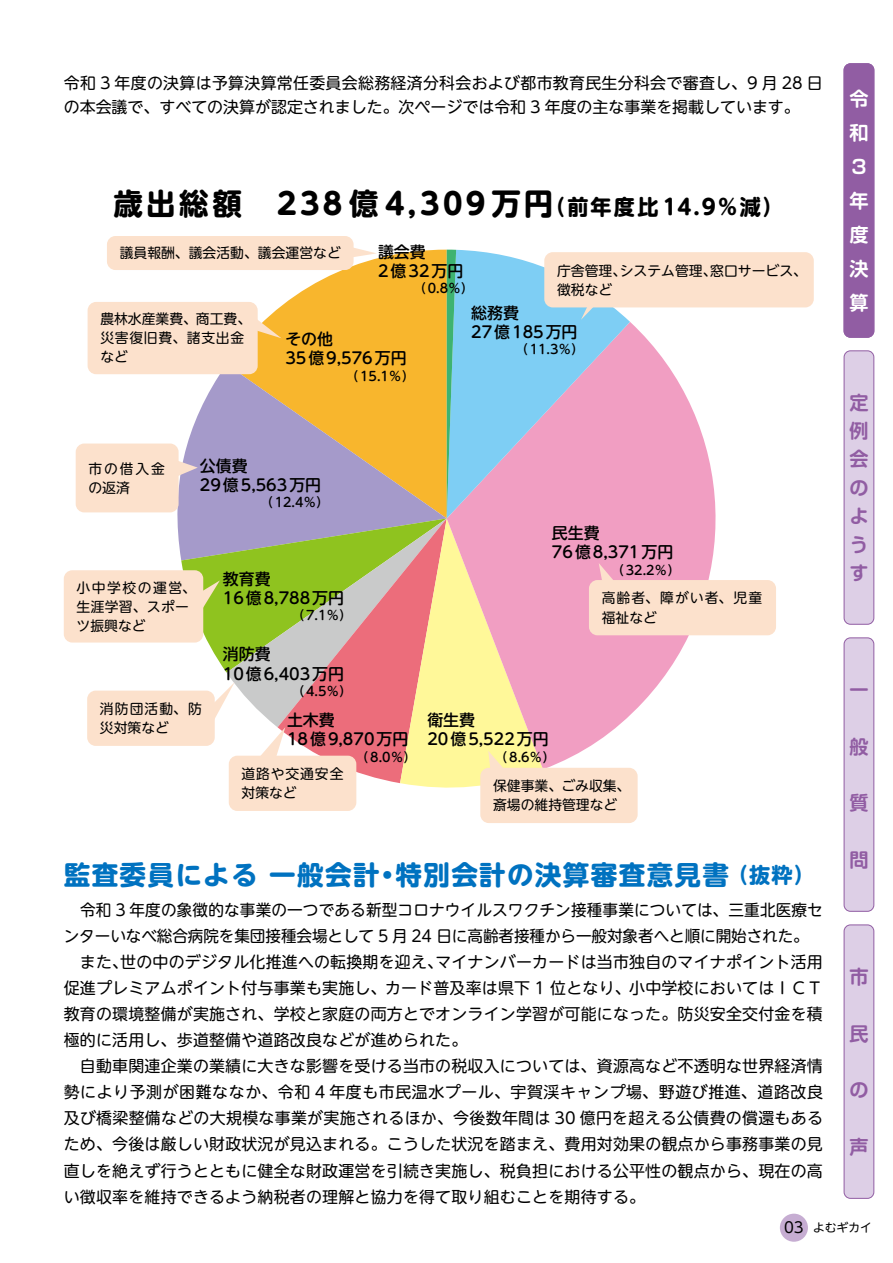
<style>
.page{position:relative;width:893px;height:1263px;background:#fff}
.page>*{position:absolute;margin:0;border:0;box-sizing:border-box;transform-origin:0 0}
.t1{font:700 29.7px "UD Shin M Go Pro";letter-spacing:.115em;color:#000}
.t2{font:700 26.55px "UD Shin M Go Pro";letter-spacing:.05em;color:#0072c0}
.t3{font:700 19.2px/28.3px "Soft Go Std De";color:#915da3}
.t4{font:700 19.2px/34px "Soft Go Std De";color:#fff}
.t5{font:15.9px/26.1px "UD Shin M Go Pr 6";letter-spacing:.015em;color:#000}
.t6{font:500 15.9px/19.2px "UD Shin M Go Pro";color:#000}
.t7{font:13.8px/19.2px "UD Shin M Go Pro";color:#000}
.t8{font:13.8px/19.2px "UD Shin M Go Pro";letter-spacing:.025em;color:#000}
.t9{font:13.8px/19.2px "UD Shin M Go Pro";letter-spacing:.075em;color:#000}
.t10{font:13.8px/19.2px "UD Shin M Go Pro";letter-spacing:.04em;color:#000}
.t11{font:13.8px/19.2px "UD Shin M Go Pro";letter-spacing:.065em;color:#000}
.t12{font:13.8px/19.2px "UD Shin M Go Pro";letter-spacing:.135em;color:#000}
.t13{font:500 12.75px "UD Shin M Go Pro";color:#000}
.t14{font:11.7px "UD Shin M Go Pro";color:#000}
.s1{font-size:21.3px}
.s2{font-size:14.85px}
</style>
<div class="page">
<svg style="left:543px;top:322px;width:192px;height:447px;fill:#f19ec2"></svg>
<svg style="left:543px;top:267px;width:87px;height:251px;background:#d1acd0"></svg>
<div style="left:589px;top:580px;width:187px;height:55px;background:#fce1cc;border-radius:9px"></div>
<div style="left:480px;top:768px;width:158px;height:55px;background:#fce1cc;border-radius:9px"></div>
<div style="left:229px;top:756px;width:127px;height:55px;background:#fce1cc;border-radius:9px"></div>
<div style="left:87px;top:691px;width:128px;height:55px;background:#fce1cc;border-radius:9px"></div>
<div style="left:64px;top:570px;width:139px;height:72px;background:#fce1cc;border-radius:9px"></div>
<div style="left:76px;top:443px;width:103px;height:69px;background:#fce1cc;border-radius:9px"></div>
<div style="left:88px;top:302px;width:170px;height:72px;background:#fce1cc;border-radius:9px"></div>
<div style="left:544px;top:252px;width:270px;height:55px;background:#fce1cc;border-radius:9px"></div>
<svg style="left:581px;top:307px;width:16px;height:13px"></svg>
<svg style="left:177px;top:248px;width:366px;height:544px"></svg>
<svg style="left:599px;top:563px;width:18px;height:17px"></svg>
<div style="left:107px;top:236px;width:247px;height:34px;background:#fce1cc;border-radius:9px"></div>
<div style="left:844px;top:351px;width:30px;height:273px;background:#ddcfe6;border-radius:6px"></div>
<div style="left:844px;top:350px;width:30px;height:275px;border:1px solid #915da3;border-radius:6px"></div>
<div style="left:844px;top:638px;width:30px;height:273px;background:#ddcfe6;border-radius:6px"></div>
<div style="left:844px;top:637px;width:30px;height:275px;border:1px solid #915da3;border-radius:6px"></div>
<div style="left:844px;top:925px;width:30px;height:273px;background:#ddcfe6;border-radius:6px"></div>
<div style="left:844px;top:924px;width:30px;height:275px;border:1px solid #915da3;border-radius:6px"></div>
<div style="left:780px;top:1214px;width:28px;height:28px;background:#c6add2;border-radius:50%"></div>
<div style="left:844px;top:64px;width:30px;height:273px;background:#915da3;border-radius:6px"></div>
<div style="left:844px;top:63px;width:30px;height:275px;border:1px solid #915da3;border-radius:6px"></div>
<p class="t5" style="left:64px;top:70px;width:760px;line-height:24.5px">令和 3 年度の決算は予算決算常任委員会総務経済分科会および都市教育民生分科会で審査し、9 月 28 日の本会議で、すべての決算が認定されました。次ページでは令和 3 年度の主な事業を掲載しています。</p>
<h1 class="t1" style="left:113px;top:179px;width:672px">歳出総額　238億4,309万円<span class="s1">（前年度比14.9％減）</span></h1>
<p class="t7" style="left:120px;top:243px;width:223px">議員報酬、議会活動、議会運営など</p>
<p class="t6" style="left:378px;top:241px;width:87px">議会費<br>2億32万円</p>
<p class="t13" style="left:413px;top:278px;width:62px">（0.8％）</p>
<p class="t7" style="left:557px;top:260px;width:251px">庁舎管理、システム管理、窓口サービス、徴税など</p>
<p class="t7" style="left:100px;top:309px;width:152px">農林水産業費、商工費、災害復旧費、諸支出金など</p>
<p class="t6" style="left:285px;top:329px;width:123px">その他<br>35億9,576万円</p>
<p class="t13" style="left:346px;top:365px;width:70px">（15.1％）</p>
<p class="t6" style="left:471px;top:303px;width:108px">総務費<br>27億185万円</p>
<p class="t13" style="left:515px;top:339px;width:70px">（11.3％）</p>
<p class="t12" style="left:88px;top:458px;width:78px">市の借入金の返済</p>
<p class="t6" style="left:200px;top:456px;width:123px">公債費<br>29億5,563万円</p>
<p class="t13" style="left:260px;top:492px;width:70px">（12.4％）</p>
<p class="t8" style="left:77px;top:577px;width:121px">小中学校の運営、生涯学習、スポーツ振興など</p>
<p class="t6" style="left:223px;top:568px;width:123px">教育費<br>16億8,788万円</p>
<p class="t13" style="left:292px;top:605px;width:62px">（7.1％）</p>
<p class="t6" style="left:223px;top:644px;width:123px">消防費<br>10億6,403万円</p>
<p class="t13" style="left:292px;top:681px;width:62px">（4.5％）</p>
<p class="t10" style="left:100px;top:698px;width:103px">消防団活動、防災対策など</p>
<p class="t6" style="left:287px;top:710px;width:123px">土木費<br>18億9,870万円</p>
<p class="t13" style="left:356px;top:746px;width:62px">（8.0％）</p>
<p class="t11" style="left:242px;top:763px;width:103px">道路や交通安全対策など</p>
<p class="t6" style="left:552px;top:523px;width:123px">民生費<br>76億8,371万円</p>
<p class="t13" style="left:611px;top:559px;width:70px">（32.2％）</p>
<p class="t6" style="left:427px;top:710px;width:123px">衛生費<br>20億5,522万円</p>
<p class="t13" style="left:495px;top:746px;width:62px">（8.6％）</p>
<p class="t9" style="left:602px;top:588px;width:162px">高齢者、障がい者、児童福祉など</p>
<p class="t7" style="left:493px;top:775px;width:139px">保健事業、ごみ収集、斎場の維持管理など</p>
<h2 class="t2" style="left:64px;top:853px;width:753px">監査委員による 一般会計・特別会計の決算審査意見書<span class="s1">（抜粋）</span></h2>
<p class="t5" style="left:64px;top:896px;width:761px;text-indent:16px">令和 3 年度の象徴的な事業の一つである新型コロナウイルスワクチン接種事業については、三重北医療センターいなべ総合病院を集団接種会場として 5 月 24 日に高齢者接種から一般対象者へと順に開始された。　また、世の中のデジタル化推進への転換期を迎え、マイナンバーカードは当市独自のマイナポイント活用促進プレミアムポイント付与事業も実施し、カード普及率は県下 1 位となり、小中学校においてはＩＣＴ教育の環境整備が実施され、学校と家庭の両方とでオンライン学習が可能になった。防災安全交付金を積極的に活用し、歩道整備や道路改良などが進められた。<br>　自動車関連企業の業績に大きな影響を受ける当市の税収入については、資源高など不透明な世界経済情勢により予測が困難ななか、令和 4 年度も市民温水プール、宇賀渓キャンプ場、野遊び推進、道路改良及び橋梁整備などの大規模な事業が実施されるほか、今後数年間は 30 億円を超える公債費の償還もあるため、今後は厳しい財政状況が見込まれる。こうした状況を踏まえ、費用対効果の観点から事務事業の見直しを絶えず行うとともに健全な財政運営を引続き実施し、税負担における公平性の観点から、現在の高い徴収率を維持できるよう納税者の理解と協力を得て取り組むことを期待する。</p>
<p class="t4" style="left:849px;top:80px;width:20px">令和<br>３年度決算</p>
<p class="t3" style="left:849px;top:387px;width:20px">定例会のようす</p>
<p class="t3" style="left:849px;top:674px;width:20px">一</p>
<p class="t3" style="left:849px;top:730px;width:20px">般</p>
<p class="t3" style="left:849px;top:787px;width:20px">質</p>
<p class="t3" style="left:849px;top:844px;width:20px">問</p>
<p class="t3" style="left:849px;top:961px;width:20px">市</p>
<p class="t3" style="left:849px;top:1017px;width:20px">民</p>
<p class="t3" style="left:849px;top:1074px;width:20px">の</p>
<p class="t3" style="left:849px;top:1131px;width:20px">声</p>
<p class="t14" style="left:784px;top:1218px;width:89px"><span class="s2">03</span> よむギカイ</p>
</div>
